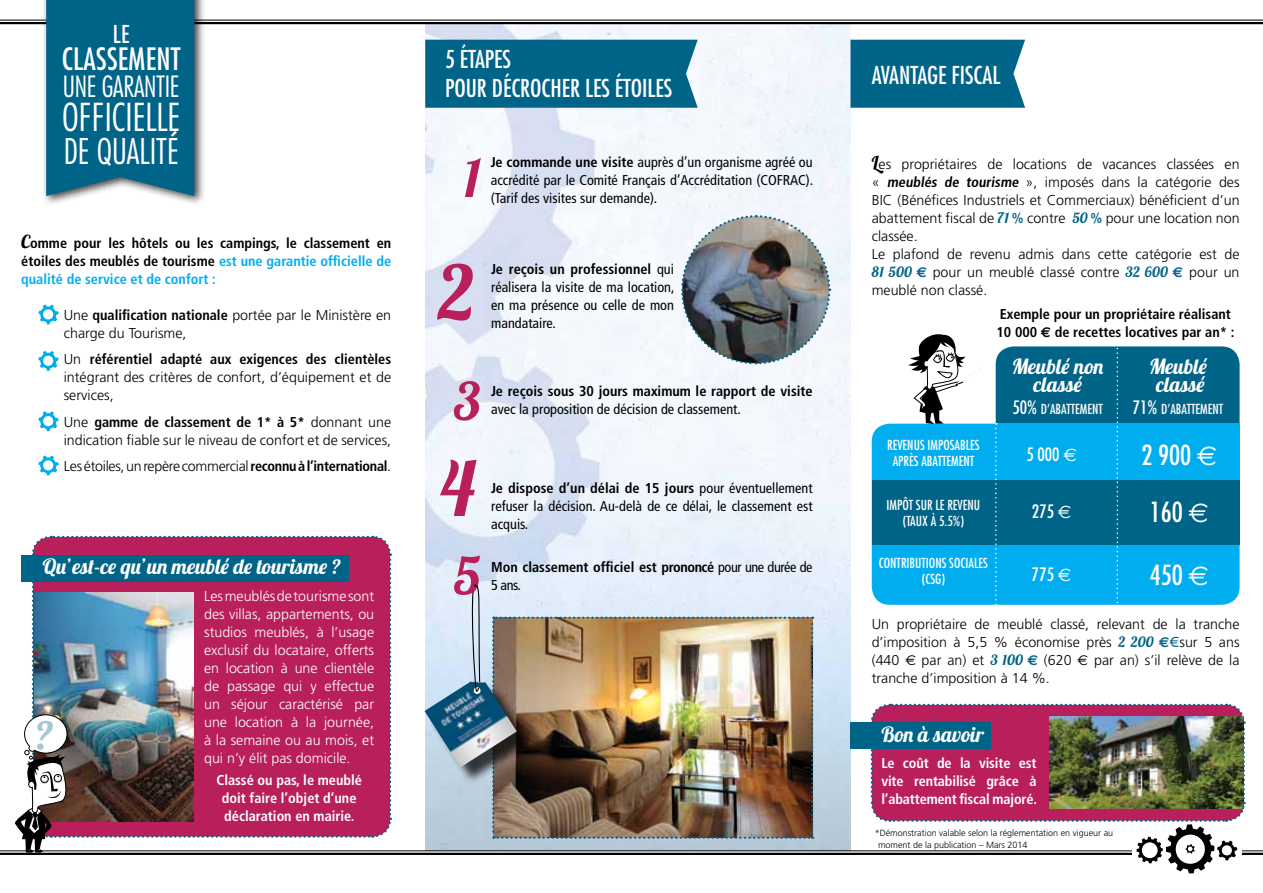
<style>
.page{position:relative;width:1263px;height:893px;background:#fff}
.page>*{position:absolute;margin:0;border:0;box-sizing:border-box;transform-origin:0 0}
.t1{font:75px "Lobster 1.4";color:#b91f5a}
.t2{font:52.5px "Lobster 1.4";color:#b91f5a}
.t3{font:41.7px "Lobster 1.4";color:#006388}
.t4{font:300 condensed 37.5px "Futura";color:#fff}
.t5{font:300 condensed 34.5px "Futura";color:#fff}
.t6{font:condensed 30px "Futura";letter-spacing:.01em;color:#fff}
.t7{font:300 condensed 28.5px "Futura";letter-spacing:-.01em;color:#fff}
.t8{font:condensed 27px/57px "Futura";color:#fff;text-align:center}
.t9{font:condensed 24px/28.8px "Futura";color:#fff}
.t10{font:21px/18px "Lobster 1.4";color:#fff;text-align:center}
.t11{font:condensed 18px "Futura";color:#fff}
.t12{font:300 14.25px/18px "Frutiger";color:#000}
.t13{font:condensed 14.25px/18px "Frutiger";color:#000;text-align:justify}
.t14{font:700 condensed 14.25px/18px "Frutiger";color:#000}
.t15{font:300 14.25px/18px "Frutiger";color:#fff;text-align:justify}
.t16{font:700 condensed 14.25px/18px "Frutiger";letter-spacing:-.01em;color:#fff;text-align:center}
.t17{font:300 14.25px "Frutiger";letter-spacing:-.02em;color:#000}
.t18{font:condensed 13.5px/16.2px "Futura";color:#fff;text-align:center}
.t19{font:300 9px/12px "Frutiger";color:#000}
.s1{font-family:"Lobster 1.4";font-weight:400;font-stretch:normal;font-size:18px}
.s2{color:#00aeef}
.s3{font-weight:700;font-stretch:condensed}
.s4{font-weight:700}
.s5{font-weight:400}
.s6{font-family:"Lobster 1.4";font-weight:400;font-size:18px}
.s7{font-family:"Lobster 1.4";font-weight:400;color:#006388}
.s8{font-weight:700;font-stretch:condensed;color:#006388}
.s9{font-family:"Euro Sans";font-weight:700;color:#006388}
.s10{font-family:"Euro Sans";font-stretch:normal}
.s11{font-size:18px}
.s12{font-family:"Euro Sans";font-weight:400}
</style>
<div class="page">
<img style="left:425px;top:24px;width:425px;height:826px">
<div style="left:996px;top:346px;width:243px;height:154px;background:#006388;border-radius:18px"></div>
<hr style="left:0;top:850px;width:1263px;height:1px;background:#000">
<hr style="left:0;top:853px;width:1263px;height:2px;background:#000">
<hr style="left:0;top:20px;width:1263px;height:1px;background:#000">
<hr style="left:0;top:22px;width:1263px;height:2px;background:#000">
<svg style="left:38px;top:304px;width:21px;height:20px"></svg>
<svg style="left:38px;top:351px;width:21px;height:20px"></svg>
<svg style="left:38px;top:411px;width:21px;height:20px"></svg>
<svg style="left:38px;top:455px;width:21px;height:20px"></svg>
<div style="left:850px;top:722px;width:141px;height:26px;background:#006388"></div>
<div style="left:41px;top:0;width:164px;height:207px;background:#000;opacity:.75"></div>
<div style="left:46px;top:0;width:148px;height:196px;background:#006388"></div>
<img style="left:492px;top:617px;width:321px;height:222px">
<img style="left:14px;top:535px;width:378px;height:318px">
<div style="left:425px;top:40px;width:273px;height:68px;background:#006388"></div>
<img style="left:680px;top:214px;width:151px;height:151px">
<div style="left:872px;top:424px;width:367px;height:181px;background:#00aeef;border-radius:18px"></div>
<div style="left:872px;top:480px;width:367px;height:65px;background:#006388"></div>
<svg style="left:1116px;top:346px;width:2px;height:259px"></svg>
<svg style="left:995px;top:423px;width:2px;height:182px"></svg>
<div style="left:428px;top:684px;width:106px;height:101px;background:#000;opacity:.75"></div>
<img style="left:424px;top:681px;width:93px;height:86px">
<div style="left:474px;top:687px;width:6px;height:7px;background:#fff;border-radius:50%"></div>
<svg style="left:469px;top:579px;width:13px;height:113px"></svg>
<svg style="left:907px;top:334px;width:76px;height:90px"></svg>
<img style="left:869px;top:703px;width:377px;height:170px">
<div style="left:850px;top:40px;width:175px;height:68px;background:#006388"></div>
<h3 class="t9" style="left:113px;top:19px;width:9px">LE</h3>
<h3 class="t6" style="left:62px;top:40px;width:120px">CLASSEMENT</h3>
<h3 class="t7" style="left:63px;top:68px;width:118px">UNE GARANTIE</h3>
<h3 class="t4" style="left:62px;top:94px;width:119px">OFFICIELLE</h3>
<h3 class="t5" style="left:64px;top:130px;width:116px">DE QUALITÉ</h3>
<p class="t14" style="left:21px;top:234px;width:371px;text-align:justify"><span class="s1">C</span>omme pour les hôtels ou les campings, le classement en étoiles des meublés de tourisme <span class="s2">est une garantie officielle de qualité de service et de confort :</span></p>
<p class="t12" style="left:64px;top:306px;width:329px">Une <span class="s3">qualification nationale</span> portée par le Ministère en charge du Tourisme,</p>
<p class="t12" style="left:64px;top:350px;width:329px;text-align:justify">Un <span class="s3">référentiel adapté aux exigences des clientèles </span>intégrant des critères de confort, d’équipement et de services,</p>
<p class="t12" style="left:64px;top:413px;width:329px">Une <span class="s3">gamme de classement de 1* à 5*</span> donnant une indication fiable sur le niveau de confort et de services,</p>
<p class="t17" style="left:64px;top:458px;width:329px">Les étoiles, un repère commercial <span class="s3">reconnu à l’international</span>.</p>
<h3 class="t10" style="left:43px;top:557px;width:300px">Qu’est-ce qu’un meublé de tourisme ?</h3>
<p class="t15" style="left:204px;top:587px;width:172px">Les meublés de tourisme sont des villas, appartements, ou studios meublés, à l’usage exclusif du locataire, offerts en location à une clientèle de passage qui y effectue un séjour caractérisé par une location à la journée, à la semaine ou au mois, et qui n’y élit pas domicile.</p>
<p class="t16" style="left:216px;top:771px;width:147px">Classé ou pas, le meublé doit faire l’objet d’une déclaration en mairie.</p>
<h3 class="t3" style="left:36px;top:708px;width:20px">?</h3>
<h3 class="t9" style="left:445px;top:44px;width:229px">5 ÉTAPES<br>POUR DÉCROCHER LES ÉTOILES</h3>
<h2 class="t2" style="left:464px;top:144px;width:18px">1</h2>
<p class="t13" style="left:491px;top:153px;width:324px"><span class="s4">Je commande une visite</span> auprès d’un organisme agréé ou accrédité par le Comité Français d’Accréditation (COFRAC). (Tarif des visites sur demande).</p>
<h1 class="t1" style="left:438px;top:245px;width:38px">2</h1>
<p class="t13" style="left:491px;top:261px;width:185px"><span class="s4">Je reçois un professionnel</span> qui réalisera la visite de ma location, en ma présence ou celle de mon mandataire.</p>
<h2 class="t2" style="left:453px;top:368px;width:28px">3</h2>
<p class="t14" style="left:491px;top:382px;width:323px">Je reçois sous 30 jours maximum le rapport de visite</p>
<p class="t13" style="left:491px;top:400px;width:251px">avec la proposition de décision de classement.</p>
<h1 class="t1" style="left:439px;top:441px;width:37px">4</h1>
<h2 class="t2" style="left:453px;top:542px;width:29px">5</h2>
<p class="t13" style="left:491px;top:479px;width:323px"><span class="s4">Je dispose d’un délai de 15 jours</span> pour éventuellement refuser la décision. Au-delà de ce délai, le classement est acquis.</p>
<p class="t14" style="left:491px;top:558px;width:323px">Mon classement officiel est prononcé <span class="s5">pour une durée de<br>5 ans.</span></p>
<h3 class="t9" style="left:872px;top:60px;width:130px">AVANTAGE FISCAL</h3>
<p class="t12" style="left:872px;top:155px;width:369px"><span class="s6">L</span>es propriétaires de locations de vacances classées en « <span class="s3">meublés de tourisme</span> », imposés dans la catégorie des BIC (Bénéfices Industriels et Commerciaux) bénéficient d’un abattement fiscal de <span class="s7">71</span> <span class="s8">%</span> contre <span class="s7">50</span> <span class="s8">%</span> pour une location non classée.<br>Le plafond de revenu admis dans cette catégorie est de <span class="s7">81 500</span> <span class="s9">€</span> pour un meublé classé contre <span class="s7">32 600</span> <span class="s9">€</span> pour un meublé non classé.</p>
<p class="t14" style="left:996px;top:305px;width:240px">Exemple pour un propriétaire réalisant<br>10 000 <span class="s10">€</span> de recettes locatives par an* :</p>
<h3 class="t10" style="left:1012px;top:357px;width:93px">Meublé non classé</h3>
<p class="t18" style="left:1012px;top:400px;width:92px"><span class="s11">50%</span> D’ABATTEMENT</p>
<h3 class="t10" style="left:1149px;top:357px;width:59px">Meublé classé</h3>
<p class="t18" style="left:1133px;top:400px;width:92px"><span class="s11">71%</span> D’ABATTEMENT</p>
<p class="t18" style="left:887px;top:437px;width:94px">REVENUS IMPOSABLES<br>APRÈS ABATTEMENT</p>
<p class="t11" style="left:1026px;top:443px;width:52px">5 000 <span class="s10">€</span></p>
<p class="t11" style="left:1032px;top:500px;width:41px">275 <span class="s10">€</span></p>
<p class="t18" style="left:886px;top:497px;width:95px">IMPÔT SUR LE REVENU (TAUX À 5.5%)</p>
<p class="t18" style="left:879px;top:555px;width:111px">CONTRIBUTIONS SOCIALES (CSG)</p>
<p class="t11" style="left:1032px;top:563px;width:41px">775 <span class="s10">€</span></p>
<h3 class="t8" style="left:1141px;top:426px;width:77px">2 900 <span class="s10">€<br></span>160 <span class="s10">€</span></h3>
<h3 class="t8" style="left:1150px;top:546px;width:61px">450 <span class="s10">€</span></h3>
<p class="t12" style="left:872px;top:615px;width:369px;text-align:justify">Un propriétaire de meublé classé, relevant de la tranche d’imposition à 5,5 % économise près <span class="s7">2 200</span> <span class="s9">€</span> sur 5 ans (440 <span class="s12">€</span> par an) et <span class="s7">3 100</span> <span class="s9">€</span> (620 <span class="s12">€</span> par an) s’il relève de la tranche d’imposition à 14 %.</p>
<h3 class="t10" style="left:881px;top:725px;width:104px">Bon à savoir</h3>
<p class="t16" style="left:881px;top:754px;width:157px;text-align:justify">Le coût de la visite est vite rentabilisé grâce à l’abattement fiscal majoré.</p>
<p class="t19" style="left:878px;top:827px;width:237px;text-indent:-3px">*Démonstration valable selon la réglementation en vigueur au moment de la publication – Mars 2014</p>
</div>
